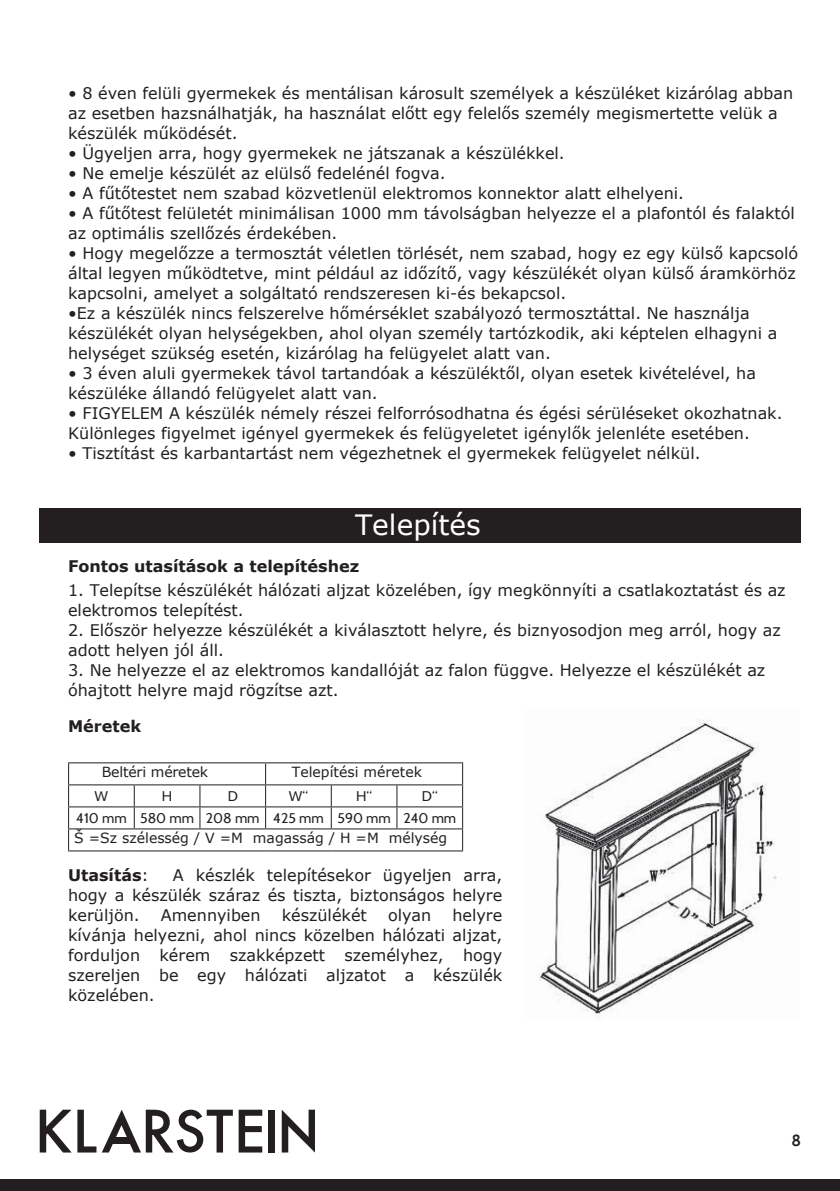
<style>
.page{position:relative;width:840px;height:1191px;background:#fff}
.page>*{position:absolute;margin:0;border:0;box-sizing:border-box;transform-origin:0 0}
.t1{font:28px "Verdana";color:#fff}
.t2{font:16px/20px "Verdana";color:#231f20}
.t3{font:700 16px "Verdana";color:#231f20}
.t4{font:700 16px "Cabin";color:#231f20}
.t5{font:14px "Verdana";color:#231f20}
.t6{font:14px/22px "Cabin";color:#231f20}
.s1{font-weight:400}
</style>
<div class="page">
<div style="left:0;top:1179px;width:839px;height:12px;background:#231f20"></div>
<svg style="left:40px;top:1109px;width:56px;height:43px"></svg>
<div style="left:268px;top:1109px;width:7px;height:43px;background:#231f20"></div>
<svg style="left:102px;top:1109px;width:160px;height:43px"></svg>
<div style="left:110px;top:1137px;width:23px;height:6px;background:#231f20"></div>
<svg style="left:281px;top:1109px;width:34px;height:43px"></svg>
<div style="left:39px;top:508px;width:760px;height:35px;background:#231f20"></div>
<hr style="left:68px;top:762px;width:66px;height:1px;background:#231f20">
<hr style="left:134px;top:762px;width:66px;height:1px;background:#231f20">
<hr style="left:200px;top:762px;width:65px;height:1px;background:#231f20">
<hr style="left:265px;top:762px;width:66px;height:1px;background:#231f20">
<hr style="left:331px;top:762px;width:66px;height:1px;background:#231f20">
<hr style="left:397px;top:762px;width:66px;height:1px;background:#231f20">
<hr style="left:68px;top:784px;width:66px;height:1px;background:#231f20">
<hr style="left:134px;top:784px;width:66px;height:1px;background:#231f20">
<hr style="left:200px;top:784px;width:65px;height:1px;background:#231f20">
<hr style="left:265px;top:784px;width:66px;height:1px;background:#231f20">
<hr style="left:331px;top:784px;width:66px;height:1px;background:#231f20">
<hr style="left:397px;top:784px;width:66px;height:1px;background:#231f20">
<hr style="left:68px;top:806px;width:66px;height:1px;background:#231f20">
<hr style="left:134px;top:806px;width:66px;height:1px;background:#231f20">
<svg style="left:134px;top:785px;width:1px;height:43px"></svg>
<hr style="left:200px;top:806px;width:65px;height:1px;background:#231f20">
<svg style="left:199px;top:785px;width:1px;height:43px"></svg>
<hr style="left:265px;top:806px;width:66px;height:1px;background:#231f20">
<svg style="left:265px;top:763px;width:1px;height:65px"></svg>
<hr style="left:331px;top:806px;width:66px;height:1px;background:#231f20">
<svg style="left:330px;top:785px;width:1px;height:43px"></svg>
<hr style="left:397px;top:806px;width:66px;height:1px;background:#231f20">
<svg style="left:396px;top:785px;width:1px;height:43px"></svg>
<hr style="left:68px;top:828px;width:66px;height:1px;background:#231f20">
<svg style="left:68px;top:763px;width:1px;height:87px"></svg>
<hr style="left:134px;top:828px;width:66px;height:1px;background:#231f20">
<hr style="left:200px;top:828px;width:65px;height:1px;background:#231f20">
<hr style="left:265px;top:828px;width:66px;height:1px;background:#231f20">
<hr style="left:331px;top:828px;width:66px;height:1px;background:#231f20">
<hr style="left:397px;top:828px;width:66px;height:1px;background:#231f20">
<svg style="left:462px;top:763px;width:1px;height:87px"></svg>
<hr style="left:68px;top:850px;width:66px;height:1px;background:#231f20">
<hr style="left:134px;top:850px;width:66px;height:1px;background:#231f20">
<hr style="left:200px;top:850px;width:65px;height:1px;background:#231f20">
<hr style="left:265px;top:850px;width:66px;height:1px;background:#231f20">
<hr style="left:331px;top:850px;width:66px;height:1px;background:#231f20">
<hr style="left:397px;top:850px;width:66px;height:1px;background:#231f20">
<img style="left:539px;top:719px;width:238px;height:300px">
<p class="t2" style="left:68px;top:83px;width:726px">• 8 éven felüli gyermekek és mentálisan károsult személyek a készüléket kizárólag abban az esetben hazsnálhatják, ha használat előtt egy felelős személy megismertette velük a készülék működését.</p>
<p class="t2" style="left:68px;top:143px;width:498px">• Ügyeljen arra, hogy gyermekek ne játszanak a készülékkel.</p>
<p class="t2" style="left:68px;top:163px;width:379px">• Ne emelje készülét az elülső fedelénél fogva.</p>
<p class="t2" style="left:68px;top:183px;width:617px">• A fűtőtestet nem szabad közvetlenül elektromos konnektor alatt elhelyeni.</p>
<p class="t2" style="left:68px;top:203px;width:728px">• A fűtőtest felületét minimálisan 1000 mm távolságban helyezze el a plafontól és falaktól az optimális szellőzés érdekében.</p>
<p class="t2" style="left:68px;top:243px;width:731px">• Hogy megelőzze a termosztát véletlen törlését, nem szabad, hogy ez egy külső kapcsoló által legyen működtetve, mint például az időzítő, vagy készülékét olyan külső áramkörhöz kapcsolni, amelyet a solgáltató rendszeresen ki-és bekapcsol.</p>
<p class="t2" style="left:68px;top:303px;width:710px">•Ez a készülék nincs felszerelve hőmérséklet szabályozó termosztáttal. Ne használja készülékét olyan helységekben, ahol olyan személy tartózkodik, aki képtelen elhagyni a helységet szükség esetén, kizárólag ha felügyelet alatt van.</p>
<p class="t2" style="left:68px;top:363px;width:689px">• 3 éven aluli gyermekek távol tartandóak a készüléktől, olyan esetek kivételével, ha készüléke állandó felügyelet alatt van.</p>
<p class="t2" style="left:68px;top:403px;width:715px">• FIGYELEM A készülék némely részei felforrósodhatna és égési sérüléseket okozhatnak.<br>Különleges figyelmet igényel gyermekek és felügyeletet igénylők jelenléte esetében.</p>
<p class="t2" style="left:68px;top:443px;width:633px">• Tisztítást és karbantartást nem végezhetnek el gyermekek felügyelet nélkül.</p>
<h1 class="t1" style="left:355px;top:505px;width:127px">Telepítés</h1>
<p class="t3" style="left:68px;top:554px;width:292px">Fontos utasítások a telepítéshez</p>
<p class="t2" style="left:68px;top:580px;width:718px">1. Telepítse készülékét hálózati aljzat közelében, így megkönnyíti a csatlakoztatást és az elektromos telepítést.</p>
<p class="t2" style="left:68px;top:620px;width:714px">2. Először helyezze készülékét a kiválasztott helyre, és biznyosodjon meg arról, hogy az adott helyen jól áll.</p>
<p class="t2" style="left:68px;top:660px;width:698px">3. Ne helyezze el az elektromos kandallóját az falon függve. Helyezze el készülékét az óhajtott helyre majd rögzítse azt.</p>
<p class="t3" style="left:68px;top:714px;width:75px">Méretek</p>
<p class="t5" style="left:102px;top:762px;width:108px">Beltéri méretek</p>
<p class="t5" style="left:291px;top:762px;width:132px">Telepítési méretek</p>
<p class="t6" style="left:95px;top:785px;width:15px">W</p>
<p class="t6" style="left:162px;top:785px;width:12px">H</p>
<p class="t6" style="left:227px;top:785px;width:12px">D</p>
<p class="t6" style="left:289px;top:785px;width:21px">W“</p>
<p class="t6" style="left:356px;top:785px;width:17px">H“</p>
<p class="t6" style="left:76px;top:785px;width:381px;text-indent:345px">D“<br>410 mm 580 mm 208 mm 425 mm 590 mm 240 mm</p>
<p class="t5" style="left:74px;top:828px;width:374px">Š =Sz szélesség / V =M magasság / H =M mélység</p>
<p class="t3" style="left:68px;top:863px;width:82px">Utasítás<span class="s1">:</span></p>
<p class="t2" style="left:68px;top:864px;width:435px;text-align:justify;text-indent:105px">A készlék telepítésekor ügyeljen arra, hogy a készülék száraz és tiszta, biztonságos helyre kerüljön.</p>
<p class="t2" style="left:161px;top:904px;width:101px">Amennyiben</p>
<p class="t2" style="left:281px;top:904px;width:87px">készülékét</p>
<p class="t2" style="left:388px;top:904px;width:45px">olyan</p>
<p class="t2" style="left:68px;top:904px;width:435px;text-align:justify;text-indent:384px">helyre kívánja helyezni, ahol nincs közelben hálózati aljzat, forduljon kérem szakképzett személyhez, hogy szereljen be egy hálózati aljzatot a készülék közelében.</p>
<p class="t4" style="left:791px;top:1130px;width:11px">8</p>
</div>
